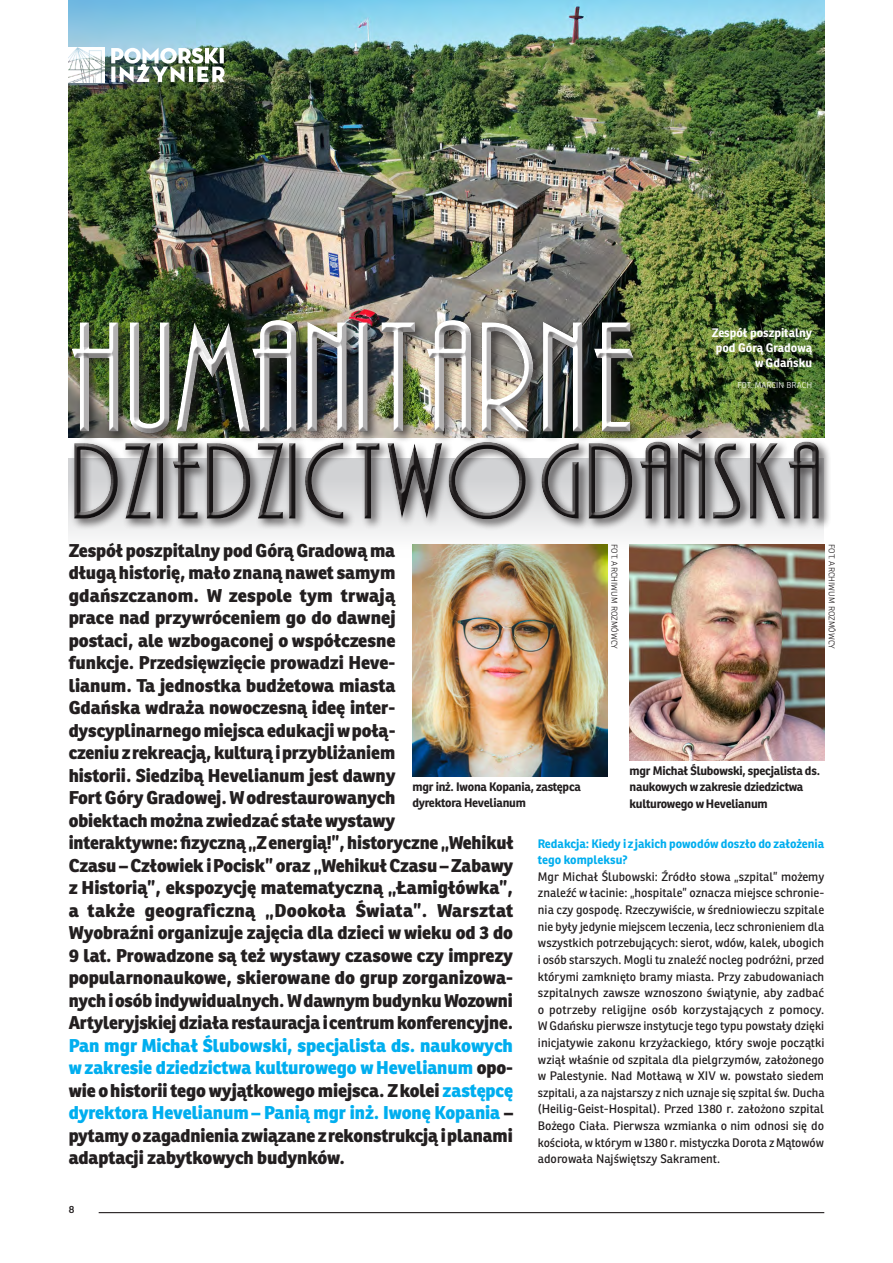
<style>
.page{position:relative;width:893px;height:1263px;background:#fff}
.page>*{position:absolute;margin:0;border:0;box-sizing:border-box;transform-origin:0 0}
.txt{font:800 18px/22.5px "Ronnia";letter-spacing:-.005em;color:#231f20}
.txt-2{font:12px/16.6px "Ronnia";color:#231f20;text-align:justify}
.podpis_fot{font:700 12px/16.5px "Ronnia";letter-spacing:-.02em;color:#231f20}
.txt-3{font:700 12px/16.6px "Ronnia";color:#00aeef}
.podpis_fot-2{font:700 12px/15px "Ronnia";color:#fff;text-align:right}
.fot_autor{font:300 8.25px "Ronnia";letter-spacing:.01em;color:#231f20}
.fot_autor-2{font:300 8.25px "Ronnia";letter-spacing:.01em;color:#fff}
.s1{color:#00aeef}
</style>
<div class="page">
<div style="left:69px;top:458px;width:755px;height:99px;background:#f7f7f8"></div>
<hr style="left:99px;top:1212px;width:725px;height:1px;background:#231f20">
<img style="left:69px;top:0;width:755px;height:308px">
<div style="left:59px;top:308px;width:772px;height:216px;background:#fff;opacity:.75"></div>
<div style="left:59px;top:315px;width:772px;height:216px;background:#231f20;opacity:.75"></div>
<img style="left:69px;top:48px;width:35px;height:34px">
<img style="left:111px;top:48px;width:114px;height:34px">
<img style="left:630px;top:544px;width:194px;height:216px">
<img style="left:412px;top:544px;width:195px;height:233px">
<p class="podpis_fot-2" style="left:712px;top:325px;width:102px">Zespół poszpitalny pod Górą Gradową w Gdańsku</p>
<p class="fot_autor-2" style="left:737px;top:380px;width:76px">FOT. MARCIN BRACH</p>
<p class="txt" style="left:69px;top:539px;width:446px">Zespół poszpitalny pod Górą Gradową ma<br>długą historię, mało znaną nawet samym gdańszczanom. W zespole tym trwają<br>prace nad przywróceniem go do dawnej<br>postaci, ale wzbogaconej o współczesne<br>funkcje. Przedsięwzięcie prowadzi Heve-<br>lianum. Ta jednostka budżetowa miasta<br>Gdańska wdraża nowoczesną ideę inter&shy;dyscyplinarnego miejsca edukacji w połą-<br>czeniu z rekreacją, kulturą i przybliżaniem<br>historii. Siedzibą Hevelianum jest dawny<br>Fort Góry Gradowej. W odrestaurowanych<br>obiektach można zwiedzać stałe wystawy<br>interaktywne: fizyczną „Z energią!”, historyczne „Wehikuł Czasu – Człowiek i Pocisk” oraz „Wehikuł Czasu – Zabawy z Historią”, ekspozycję matematyczną „Łamigłówka”, a także geograficzną „Dookoła Świata”. Warsztat Wyobraźni organizuje zajęcia dla dzieci w wieku od 3 do 9 lat. Prowadzone są też wystawy czasowe czy imprezy popularnonaukowe, skierowane do grup zorganizowa&shy;nych i osób indywidualnych. W dawnym budynku Wozowni Artyleryjskiej działa restauracja i centrum konferencyjne.<br><span class="s1">Pan mgr Michał Ślubowski, specjalista ds. naukowych w zakresie dziedzictwa kulturowego w Hevelianum</span> opo&shy;wie o historii tego wyjątkowego miejsca. Z kolei <span class="s1">zastępcę dyrektora Hevelianum – Panią mgr inż. Iwonę Kopania</span> – pytamy o zagadnienia związane z rekonstrukcją i planami adaptacji zabytkowych budynków.</p>
<p class="fot_autor" style="left:619px;top:544px;width:106px;rotate:90deg">FOT. ARCHIWUM ROZMÓWCY</p>
<p class="fot_autor" style="left:837px;top:544px;width:106px;rotate:90deg">FOT. ARCHIWUM ROZMÓWCY</p>
<p class="podpis_fot" style="left:630px;top:762px;width:192px">mgr Michał Ślubowski, specjalista ds. naukowych w zakresie dziedzictwa kulturowego w Hevelianum</p>
<p class="podpis_fot" style="left:412px;top:778px;width:170px">mgr inż. Iwona Kopania, zastępca dyrektora Hevelianum</p>
<p class="txt-3" style="left:538px;top:835px;width:288px">Redakcja: Kiedy i z jakich powodów doszło do założenia tego kompleksu?</p>
<p class="txt-2" style="left:538px;top:868px;width:288px">Mgr Michał Ślubowski: Źródło słowa „szpital” możemy znaleźć w łacinie: „hospitale” oznacza miejsce schronie&shy;nia czy gospodę. Rzeczywiście, w średniowieczu szpitale nie były jedynie miejscem leczenia, lecz schronieniem dla wszystkich potrzebujących: sierot, wdów, kalek, ubogich i osób starszych. Mogli tu znaleźć nocleg podróżni, przed którymi zamknięto bramy miasta. Przy zabudowaniach szpitalnych zawsze wznoszono świątynie, aby zadbać o potrzeby religijne osób korzystających z pomocy.<br>W Gdańsku pierwsze instytucje tego typu powstały dzięki inicjatywie zakonu krzyżackiego, który swoje początki wziął właśnie od szpitala dla pielgrzymów, założonego w Palestynie. Nad Motławą w XIV w. powstało siedem szpitali, a za najstarszy z nich uznaje się szpital św. Ducha (Heilig-Geist-Hospital). Przed 1380 r. założono szpital Bożego Ciała. Pierwsza wzmianka o nim odnosi się do kościoła, w którym w 1380 r. mistyczka Dorota z Mątowów adorowała Najświętszy Sakrament.</p>
<p class="txt-2" style="left:69px;top:1200px;width:7px">8</p>
</div>
